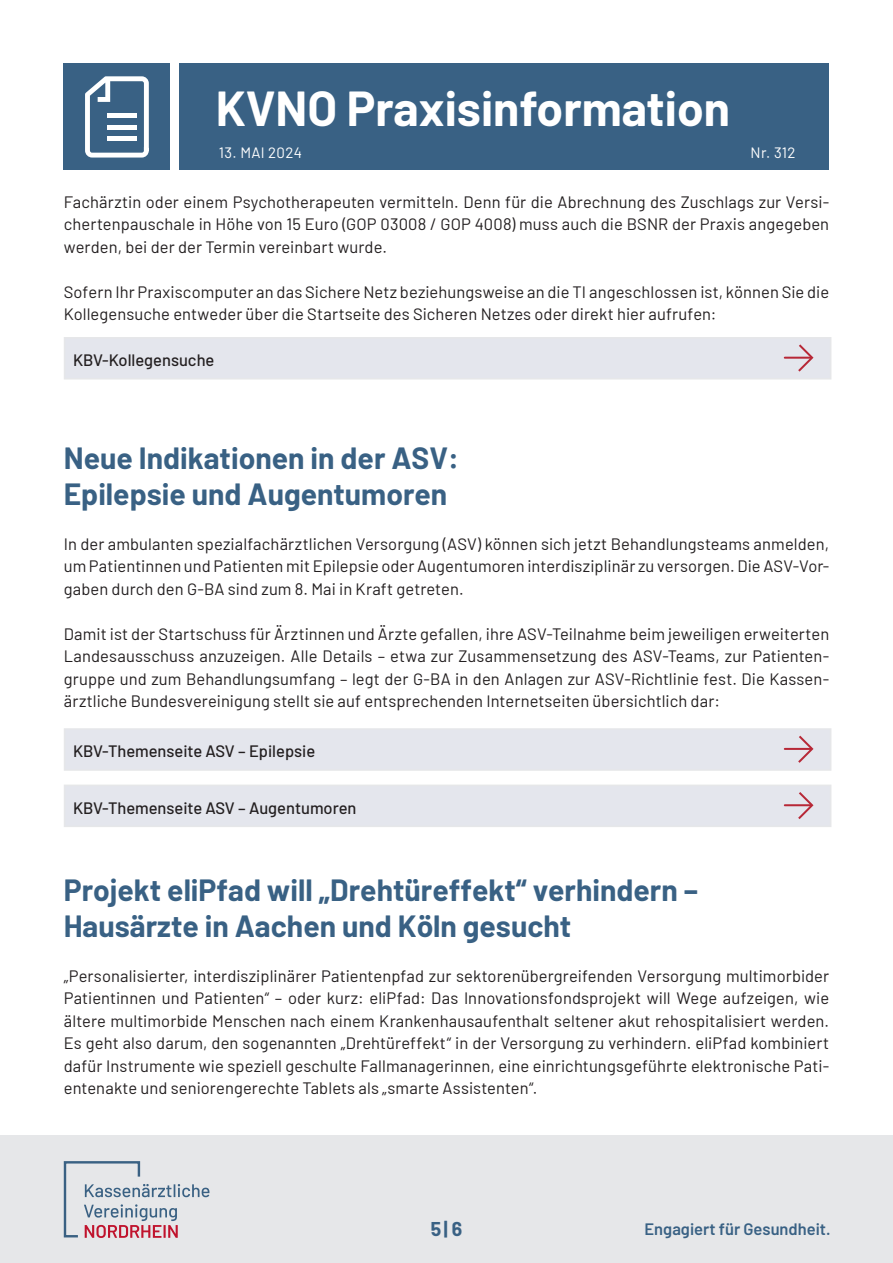
<style>
.page{position:relative;width:893px;height:1263px;background:#fff}
.page>*{position:absolute;margin:0;border:0;box-sizing:border-box;transform-origin:0 0}
.t1{font:700 48px "Barlow";color:#fff}
._3_0_-_Numerische_Aufzählung{font:700 30px "Barlow";color:#396184}
.t2{font:700 19.5px "Barlow";color:#396184}
._3_0_-_Numerische_Aufzählung-2{font:16.5px/22.5px "Barlow";letter-spacing:.005em;color:#231f20;text-align:justify}
.t3{font:500 16.5px "Barlow";color:#231f20}
.t4{font:600 16.5px "Barlow";color:#396184}
.t5{font:15px "Barlow";letter-spacing:.02em;color:#fff}
</style>
<div class="page">
<div style="left:180px;top:64px;width:649px;height:106px;background:#396184"></div>
<div style="left:64px;top:64px;width:106px;height:106px;background:#396184"></div>
<svg style="left:85px;top:76px;width:64px;height:82px"></svg>
<div style="left:107px;top:113px;width:30px;height:5px;background:#fff"></div>
<div style="left:107px;top:125px;width:30px;height:5px;background:#fff"></div>
<div style="left:107px;top:136px;width:30px;height:5px;background:#fff"></div>
<div style="left:0;top:1135px;width:893px;height:128px;background:#e6e7e9"></div>
<svg style="left:64px;top:1161px;width:145px;height:77px"></svg>
<div style="left:64px;top:728px;width:767px;height:43px;background:#e4e6ed"></div>
<svg style="left:796px;top:735px;width:18px;height:28px"></svg>
<hr style="left:785px;top:748px;width:26px;height:2px;background:#b72837">
<div style="left:64px;top:784px;width:767px;height:43px;background:#e4e6ed;border:2px solid #e6e7e9"></div>
<svg style="left:796px;top:792px;width:18px;height:27px"></svg>
<hr style="left:785px;top:804px;width:26px;height:2px;background:#b72837">
<div style="left:64px;top:337px;width:767px;height:42px;background:#e4e6ed"></div>
<svg style="left:796px;top:344px;width:18px;height:28px"></svg>
<hr style="left:785px;top:357px;width:26px;height:2px;background:#b72837">
<h1 class="t1" style="left:216px;top:73px;width:516px">KVNO Praxisinformation</h1>
<p class="t5" style="left:219px;top:142px;width:84px">13. MAI 2024</p>
<p class="t5" style="left:751px;top:142px;width:46px">Nr. 312</p>
<p class="_3_0_-_Numerische_Aufzählung-2" style="left:64px;top:189px;width:767px">Fachärztin oder einem Psychotherapeuten vermitteln. Denn für die Abrechnung des Zuschlags zur Versi&shy;chertenpauschale in Höhe von 15 Euro (GOP 03008 / GOP 4008) muss auch die BSNR der Praxis angegeben werden, bei der der Termin vereinbart wurde.</p>
<p class="_3_0_-_Numerische_Aufzählung-2" style="left:64px;top:279px;width:767px">Sofern Ihr Praxiscomputer an das Sichere Netz beziehungsweise an die TI angeschlossen ist, können Sie die<br>Kollegensuche entweder über die Startseite des Sicheren Netzes oder direkt hier aufrufen:</p>
<p class="t3" style="left:73px;top:348px;width:143px">KBV-Kollegensuche</p>
<p class="_3_0_-_Numerische_Aufzählung" style="left:64px;top:436px;width:397px">Neue Indikationen in der ASV:</p>
<p class="_3_0_-_Numerische_Aufzählung" style="left:64px;top:472px;width:385px">Epilepsie und Augentumoren</p>
<p class="_3_0_-_Numerische_Aufzählung-2" style="left:64px;top:531px;width:767px">In der ambulanten spezialfachärztlichen Versorgung (ASV) können sich jetzt Behandlungsteams anmelden, um Patientinnen und Patienten mit Epilepsie oder Augentumoren interdisziplinär zu versorgen. Die ASV-Vor&shy;gaben durch den G-BA sind zum 8. Mai in Kraft getreten.</p>
<p class="_3_0_-_Numerische_Aufzählung-2" style="left:64px;top:621px;width:767px">Damit ist der Startschuss für Ärztinnen und Ärzte gefallen, ihre ASV-Teilnahme beim jeweiligen erweiterten Landesausschuss anzuzeigen. Alle Details – etwa zur Zusammensetzung des ASV-Teams, zur Patienten&shy;gruppe und zum Behandlungsumfang – legt der G-BA in den Anlagen zur ASV-Richtlinie fest. Die Kassen&shy;ärztliche Bundesvereinigung stellt sie auf entsprechenden Internetseiten übersichtlich dar:</p>
<p class="t3" style="left:73px;top:739px;width:244px">KBV-Themenseite ASV – Epilepsie</p>
<p class="t3" style="left:73px;top:796px;width:285px">KBV-Themenseite ASV – Augentumoren</p>
<p class="_3_0_-_Numerische_Aufzählung" style="left:64px;top:868px;width:636px">Projekt eliPfad will „Drehtüreffekt“ verhindern –</p>
<p class="_3_0_-_Numerische_Aufzählung" style="left:64px;top:904px;width:509px">Hausärzte in Aachen und Köln gesucht</p>
<p class="_3_0_-_Numerische_Aufzählung-2" style="left:64px;top:963px;width:767px">„Personalisierter, interdisziplinärer Patientenpfad zur sektorenübergreifenden Versorgung multimorbider Patientinnen und Patienten“ – oder kurz: eliPfad: Das Innovationsfondsprojekt will Wege aufzeigen, wie ältere multimorbide Menschen nach einem Krankenhausaufenthalt seltener akut rehospitalisiert werden.<br>Es geht also darum, den sogenannten „Drehtüreffekt“ in der Versorgung zu verhindern. eliPfad kombiniert dafür Instrumente wie speziell geschulte Fallmanagerinnen, eine einrichtungsgeführte elektronische Pati&shy;entenakte und seniorengerechte Tablets als „smarte Assistenten“.</p>
<p class="t2" style="left:431px;top:1214px;width:33px">5| 6</p>
<p class="t4" style="left:645px;top:1217px;width:188px">Engagiert für Gesundheit.</p>
</div>
